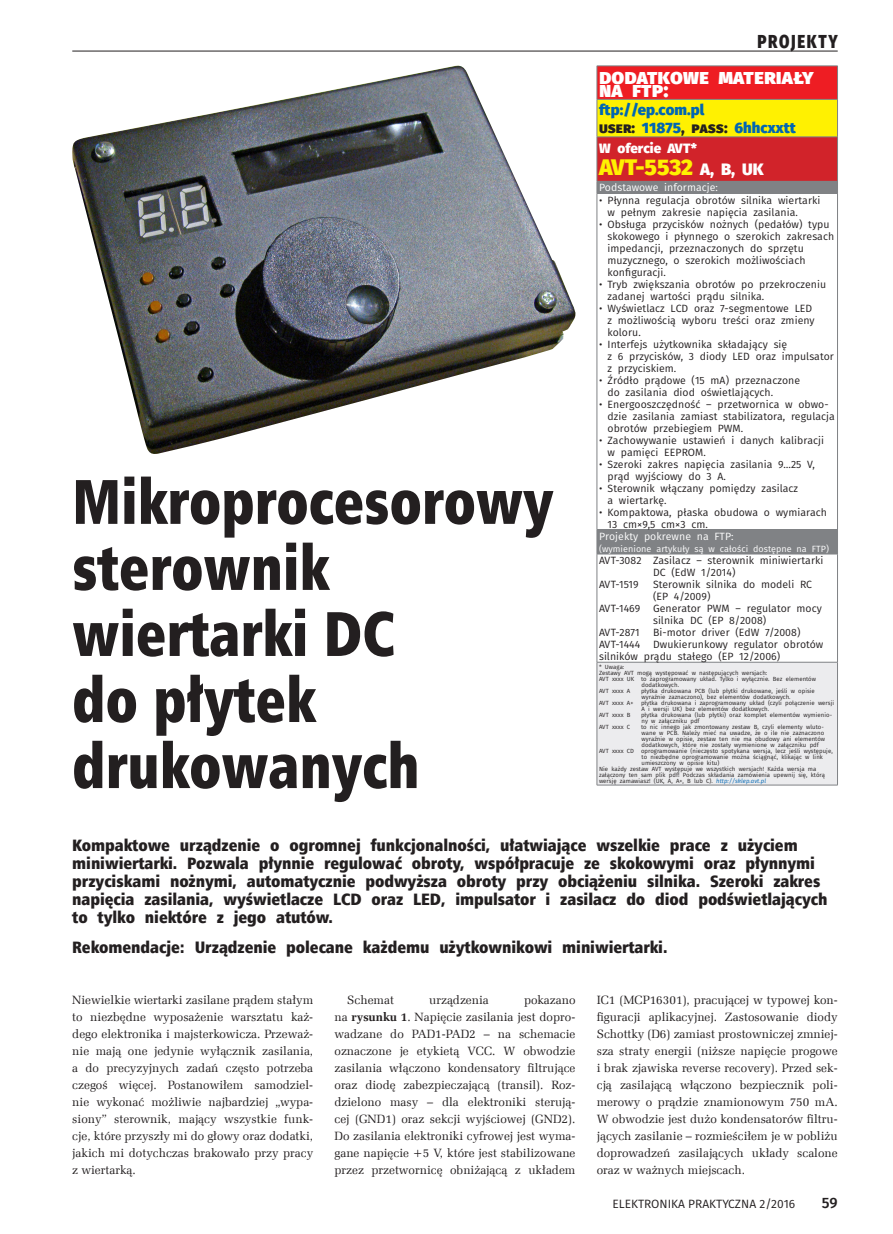
<style>
.page{position:relative;width:893px;height:1234px;background:#fff}
.page>*{position:absolute;margin:0;border:0;box-sizing:border-box;transform-origin:0 0}
._9_Tytul{font:63px/66px "Humnst 777 X Blk Cn EU";color:#231f20;scale:.9 1}
._7_Tabela{font:800 22.5px "Fira Sans";letter-spacing:-.005em;color:#fff101}
._8_Tabela_Tytul{font:800 21px "Fira Sans";letter-spacing:.005em;color:#fff}
.t1{font:800 18.75px "Fira Sans";letter-spacing:.11em;color:#231f20;scale:.8 1}
._2_Lead_kurs{font:16.5px/18px "Humnst 777 X Blk Cn EU";letter-spacing:-.005em;color:#231f20}
._7_Tabela-2{font:800 15px "Fira Sans";letter-spacing:.005em;color:#0166b3}
.t2{font:500 15px "Fira Sans";color:#231f20}
._7_Tabela-3{font:800 13.5px "Fira Sans";letter-spacing:.005em;color:#fff}
._1_Body{font:12px/17px "Zapf Ellipt EU";color:#231f20;text-align:justify}
.t3{font:12px "Fira Sans";color:#231f20}
._7_Tabela-4{font:10.5px/12px "Fira Sans";letter-spacing:.005em;color:#231f20}
._7_Tabela-5{font:10.5px "Fira Sans";letter-spacing:.005em;color:#fff}
._7_Tabela-6{font:9px "Fira Sans";letter-spacing:.005em;color:#fff}
._7_Tabela-7{font:6px/6px "Fira Sans";letter-spacing:.005em;color:#231f20}
.s1{color:#231f20}
.s2{font-size:16.5px;color:#fff}
.s3{font-style:italic;color:#0166b3}
.s4{font-weight:700}
</style>
<div class="page">
<hr style="left:72px;top:51px;width:766px;height:1px;background:#231f20">
<img style="left:72px;top:66px;width:504px;height:388px">
<div style="left:597px;top:66px;width:240px;height:33px;background:#ee1d23"></div>
<div style="left:597px;top:99px;width:240px;height:38px;background:#fff101"></div>
<div style="left:597px;top:137px;width:240px;height:44px;background:#d1232a"></div>
<div style="left:597px;top:181px;width:240px;height:12px;background:#808285"></div>
<div style="left:597px;top:529px;width:240px;height:25px;background:#808285"></div>
<div style="left:597px;top:662px;width:240px;height:122px;background:#ececee"></div>
<hr style="left:597px;top:66px;width:241px;height:1px;background:#808285">
<hr style="left:597px;top:66px;width:1px;height:33px;background:#808285">
<hr style="left:837px;top:66px;width:1px;height:33px;background:#808285">
<hr style="left:597px;top:99px;width:241px;height:1px;background:#808285">
<hr style="left:597px;top:100px;width:1px;height:37px;background:#808285">
<hr style="left:837px;top:100px;width:1px;height:37px;background:#808285">
<hr style="left:597px;top:136px;width:241px;height:1px;background:#808285">
<hr style="left:597px;top:137px;width:1px;height:44px;background:#808285">
<hr style="left:837px;top:137px;width:1px;height:44px;background:#808285">
<svg style="left:837px;top:181px;width:1px;height:12px"></svg>
<hr style="left:597px;top:193px;width:241px;height:1px;background:#808285">
<hr style="left:597px;top:194px;width:1px;height:335px;background:#808285">
<hr style="left:837px;top:194px;width:1px;height:335px;background:#808285">
<hr style="left:597px;top:529px;width:241px;height:1px;background:#808285">
<svg style="left:837px;top:530px;width:1px;height:23px"></svg>
<hr style="left:597px;top:553px;width:241px;height:1px;background:#808285">
<hr style="left:597px;top:554px;width:1px;height:108px;background:#808285">
<hr style="left:837px;top:554px;width:1px;height:108px;background:#808285">
<hr style="left:597px;top:661px;width:241px;height:1px;background:#808285">
<hr style="left:597px;top:662px;width:1px;height:122px;background:#808285">
<hr style="left:837px;top:662px;width:1px;height:122px;background:#808285">
<hr style="left:597px;top:784px;width:241px;height:1px;background:#808285">
<p class="t1" style="left:757px;top:28px;width:102px">PROJEKTY</p>
<p class="_8_Tabela_Tytul" style="left:599px;top:62px;width:216px">dodatkowe materiały</p>
<p class="_8_Tabela_Tytul" style="left:599px;top:75px;width:71px">na ftp:</p>
<p class="_7_Tabela-2" style="left:599px;top:99px;width:107px">ftp://ep.com.pl</p>
<p class="_7_Tabela-2" style="left:599px;top:117px;width:198px"><span class="s1">user:</span> 11875<span class="s1">, pass:</span> 6hhcxxtt</p>
<p class="_7_Tabela-3" style="left:599px;top:139px;width:99px">W ofercie AVT*</p>
<p class="_7_Tabela" style="left:599px;top:152px;width:166px">AVT-5532 <span class="s2">A, B, UK</span></p>
<p class="_7_Tabela-5" style="left:599px;top:180px;width:120px">Podstawowe informacje:</p>
<p class="_7_Tabela-4" style="left:608px;top:194px;width:214px;text-indent:-9px">• Płynna regulacja obrotów silnika wiertarki w pełnym zakresie napięcia zasilania.</p>
<p class="_7_Tabela-4" style="left:608px;top:218px;width:228px;text-indent:-9px">• Obsługa przycisków nożnych (pedałów) typu skokowego i płynnego o szerokich zakresach impedancji, przeznaczonych do sprzętu muzycznego, o szerokich możliwościach konfiguracji.</p>
<p class="_7_Tabela-4" style="left:608px;top:278px;width:220px;text-indent:-9px">• Tryb zwiększania obrotów po przekroczeniu zadanej wartości prądu silnika.</p>
<p class="_7_Tabela-4" style="left:608px;top:302px;width:209px;text-indent:-9px">• Wyświetlacz LCD oraz 7-segmentowe LED z możliwością wyboru treści oraz zmieny koloru.</p>
<p class="_7_Tabela-4" style="left:608px;top:338px;width:228px;text-indent:-9px">• Interfejs użytkownika składający się<br>z 6 przycisków, 3 diody LED oraz impulsator z przyciskiem.</p>
<p class="_7_Tabela-4" style="left:608px;top:374px;width:194px;text-indent:-9px">• Źródło prądowe (15 mA) przeznaczone do zasilania diod oświetlających.</p>
<p class="_7_Tabela-4" style="left:608px;top:398px;width:229px;text-indent:-9px">• Energooszczędność – przetwornica w obwo&shy;dzie zasilania zamiast stabilizatora, regulacja obrotów przebiegiem PWM.</p>
<p class="_7_Tabela-4" style="left:608px;top:434px;width:218px;text-indent:-9px">• Zachowywanie ustawień i danych kalibracji w pamięci EEPROM.</p>
<p class="_7_Tabela-4" style="left:608px;top:458px;width:209px;text-indent:-9px">• Szeroki zakres napięcia zasilania 9…25 V, prąd wyjściowy do 3 A.</p>
<p class="_7_Tabela-4" style="left:608px;top:482px;width:192px;text-indent:-9px">• Sterownik włączany pomiędzy zasilacz a wiertarkę.</p>
<p class="_7_Tabela-4" style="left:608px;top:506px;width:221px;text-indent:-9px">• Kompaktowa, płaska obudowa o wymiarach<br>13 cm×9,5 cm×3 cm.</p>
<p class="_7_Tabela-5" style="left:599px;top:528px;width:136px">Projekty pokrewne na FTP:</p>
<p class="_7_Tabela-6" style="left:599px;top:542px;width:231px">(wymienione artykuły są w całości dostępne na FTP)</p>
<p class="_7_Tabela-4" style="left:653px;top:554px;width:172px;text-indent:-54px">AVT-3082 Zasilacz – sterownik miniwiertarki<br>DC (EdW 1/2014)</p>
<p class="_7_Tabela-4" style="left:599px;top:578px;width:41px">AVT-1519</p>
<p class="_7_Tabela-4" style="left:653px;top:578px;width:161px">Sterownik silnika do modeli RC (EP 4/2009)</p>
<p class="_7_Tabela-4" style="left:599px;top:602px;width:224px">AVT-1469 Generator PWM – regulator mocy</p>
<p class="_7_Tabela-4" style="left:653px;top:614px;width:115px">silnika DC (EP 8/2008)</p>
<p class="_7_Tabela-4" style="left:599px;top:626px;width:42px">AVT-2871</p>
<p class="_7_Tabela-4" style="left:653px;top:626px;width:149px">Bi-motor driver (EdW 7/2008)</p>
<p class="_7_Tabela-4" style="left:599px;top:638px;width:226px">AVT-1444 Dwukierunkowy regulator obrotów silników prądu stałego (EP 12/2006)</p>
<p class="_7_Tabela-7" style="left:599px;top:663px;width:27px">* Uwaga:</p>
<p class="_7_Tabela-7" style="left:599px;top:669px;width:170px">Zestawy AVT mogą występować w następujących wersjach:</p>
<p class="_7_Tabela-7" style="left:642px;top:675px;width:176px;text-indent:-43px">AVT xxxx UK to zaprogramowany układ. Tylko i wyłącznie. Bez elementów dodatkowych.</p>
<p class="_7_Tabela-7" style="left:599px;top:687px;width:33px">AVT xxxx A</p>
<p class="_7_Tabela-7" style="left:641px;top:687px;width:175px">płytka drukowana PCB (lub płytki drukowane, jeśli w opisie wyraźnie zaznaczono), bez elementów dodatkowych.</p>
<p class="_7_Tabela-7" style="left:599px;top:699px;width:36px">AVT xxxx A+</p>
<p class="_7_Tabela-7" style="left:641px;top:699px;width:194px">płytka drukowana i zaprogramowany układ (czyli połączenie wersji<br>A i wersji UK) bez elementów dodatkowych.</p>
<p class="_7_Tabela-7" style="left:599px;top:711px;width:33px">AVT xxxx B</p>
<p class="_7_Tabela-7" style="left:641px;top:711px;width:193px">płytka drukowana (lub płytki) oraz komplet elementów wymienio&shy;ny w załączniku pdf</p>
<p class="_7_Tabela-7" style="left:599px;top:723px;width:33px">AVT xxxx C</p>
<p class="_7_Tabela-7" style="left:641px;top:723px;width:186px">to nic innego jak zmontowany zestaw B, czyli elementy wluto&shy;wane w PCB. Należy mieć na uwadze, że o ile nie zaznaczono wyraźnie w opisie, zestaw ten nie ma obudowy ani elementów dodatkowych, które nie zostały wymienione w załączniku pdf</p>
<p class="_7_Tabela-7" style="left:642px;top:747px;width:193px;text-indent:-43px">AVT xxxx CD oprogramowanie (nieczęsto spotykana wersja, lecz jeśli występuje, to niezbędne oprogramowanie można ściągnąć, klikając w link umieszczony w opisie kitu)</p>
<p class="_7_Tabela-7" style="left:599px;top:765px;width:227px">Nie każdy zestaw AVT występuje we wszystkich wersjach! Każda wersja ma załączony ten sam plik pdf! Podczas składania zamówienia upewnij się, którą wersję zamawiasz! (UK, A, A+, B lub C). <span class="s3">http://sklep.avt.pl</span></p>
<p class="_9_Tytul" style="left:72px;top:469px;width:536px">Mikroprocesorowy sterownik wiertarki DC<br>do płytek drukowanych</p>
<p class="_2_Lead_kurs" style="left:72px;top:836px;width:757px">Kompaktowe urządzenie o ogromnej funkcjonalności, ułatwiające wszelkie prace z użyciem miniwiertarki. Pozwala płynnie regulować obroty, współpracuje ze skokowymi oraz płynnymi przyciskami nożnymi, automatycznie podwyższa obroty przy obciążeniu silnika. Szeroki zakres napięcia zasilania, wyświetlacze LCD oraz LED, impulsator i zasilacz do diod podświetlających to tylko niektóre z jego atutów.</p>
<p class="_2_Lead_kurs" style="left:72px;top:938px;width:597px">Rekomendacje: Urządzenie polecane każdemu użytkownikowi miniwiertarki.</p>
<p class="_1_Body" style="left:597px;top:991px;width:242px">IC1 (MCP16301), pracującej w typowej kon&shy;figuracji aplikacyjnej. Zastosowanie diody Schottky (D6) zamiast prostowniczej zmniej&shy;sza straty energii (niższe napięcie progowe i brak zjawiska reverse recovery). Przed sek&shy;cją zasilającą włączono bezpiecznik poli&shy;merowy o prądzie znamionowym 750 mA.<br>W obwodzie jest dużo kondensatorów filtru&shy;jących zasilanie – rozmieściłem je w pobliżu doprowadzeń zasilających układy scalone oraz w ważnych miejscach.</p>
<p class="_1_Body" style="left:72px;top:991px;width:242px">Niewielkie wiertarki zasilane prądem stałym to niezbędne wyposażenie warsztatu każ&shy;dego elektronika i majsterkowicza. Przeważ&shy;nie mają one jedynie wyłącznik zasilania, a do precyzyjnych zadań często potrzeba czegoś więcej. Postanowiłem samodziel&shy;nie wykonać możliwie najbardziej „wypa&shy;siony” sterownik, mający wszystkie funk&shy;cje, które przyszły mi do głowy oraz dodatki, jakich mi dotychczas brakowało przy pracy z wiertarką.</p>
<p class="_1_Body" style="left:334px;top:991px;width:242px;text-indent:189px">pokazano na <span class="s4">rysunku 1</span>. Napięcie zasilania jest dopro&shy;wadzane do PAD1-PAD2 – na schemacie oznaczone je etykietą VCC. W obwodzie zasilania włączono kondensatory filtrujące oraz diodę zabezpieczającą (transil). Roz&shy;dzielono masy – dla elektroniki sterują&shy;cej (GND1) oraz sekcji wyjściowej (GND2).<br>Do zasilania elektroniki cyfrowej jest wyma&shy;gane napięcie +5 V, które jest stabilizowane przez przetwornicę obniżającą z układem</p>
<p class="_1_Body" style="left:347px;top:991px;width:48px">Schemat</p>
<p class="_1_Body" style="left:429px;top:991px;width:61px">urządzenia</p>
<p class="t3" style="left:612px;top:1195px;width:184px">ELEKTRONIKA PRAKTYCZNA 2/2016</p>
<p class="t2" style="left:822px;top:1192px;width:17px">59</p>
</div>
